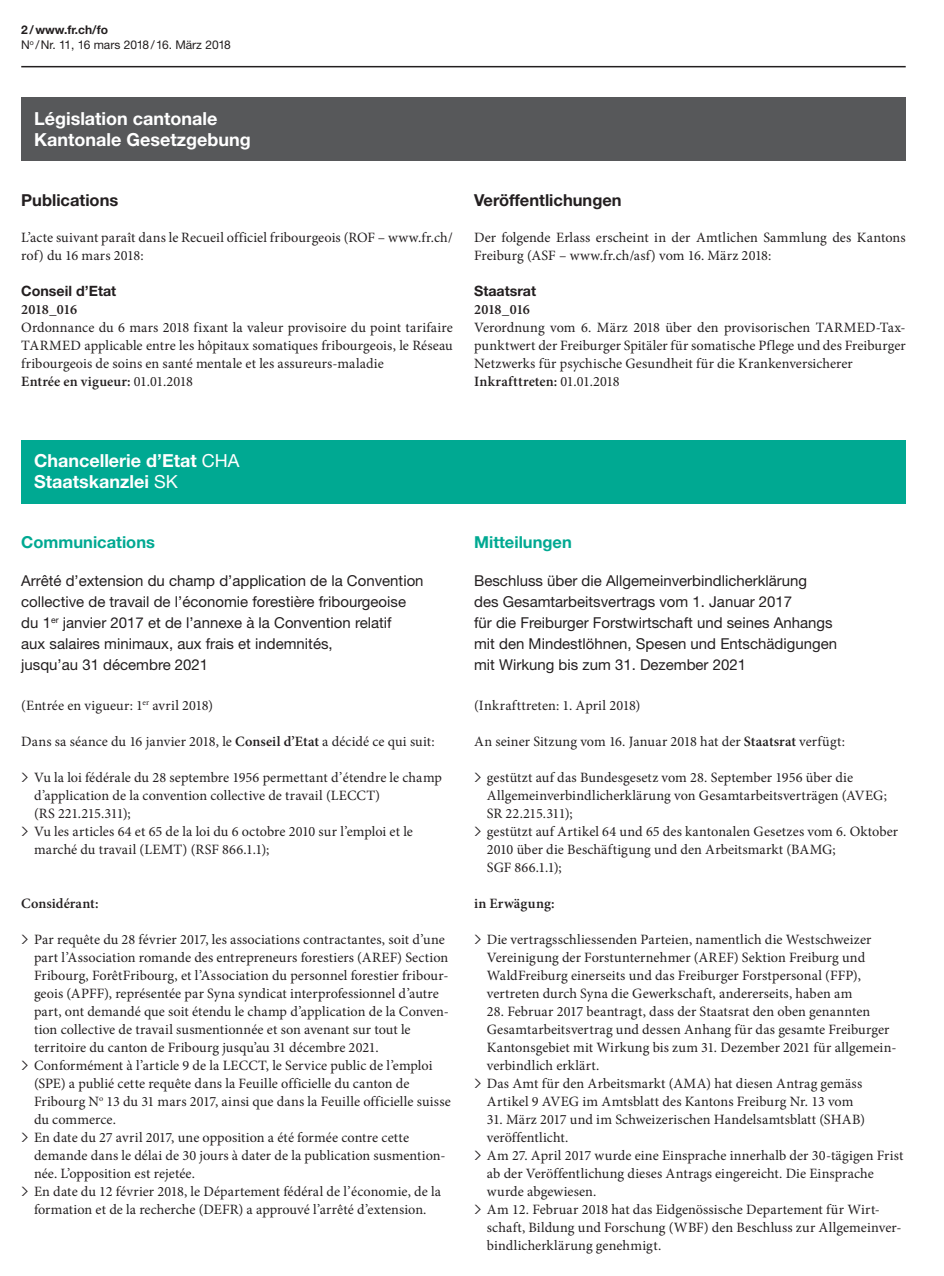
<style>
.page{position:relative;width:944px;height:1276px;background:#fff}
.page>*{position:absolute;margin:0;border:0;box-sizing:border-box;transform-origin:0 0}
.t1{font:700 18px/21px "Helvetica Neue LT Std";color:#fff}
.t2{font:700 16.5px "Helvetica Neue LT Std";color:#231f20}
.t3{font:700 16.5px "Helvetica Neue LT Std";color:#00a992}
.t4{font:15px/21px "Helvetica Neue LT Std";color:#231f20}
.t5{font:14.25px/18px "Minion Pro";letter-spacing:.005em;color:#231f20}
.t6{font:600 14.25px "Minion Pro";letter-spacing:.005em;color:#231f20}
.t7{font:700 14.25px "Helvetica Neue LT Std";color:#231f20}
.t8{font:12px/15px "Helvetica Neue LT Std";color:#231f20}
.s1{font-weight:700}
.s2{font-weight:600}
.s3{font-weight:400}
</style>
<div class="page">
<hr style="left:21px;top:66px;width:885px;height:1px;background:#231f20">
<div style="left:21px;top:98px;width:885px;height:63px;background:#57585a"></div>
<div style="left:21px;top:440px;width:885px;height:63px;background:#00a992"></div>
<p class="t8" style="left:21px;top:22px;width:211px"><span class="s1">2/www.fr.ch/fo<br></span>N<sup>o</sup> /Nr. 11, 16 mars 2018/16. März 2018</p>
<p class="t1" style="left:34px;top:108px;width:218px">Législation cantonale<br>Kantonale Gesetzgebung</p>
<p class="t2" style="left:21px;top:189px;width:99px">Publications</p>
<p class="t5" style="left:21px;top:228px;width:433px">L’acte suivant paraît dans le Recueil officiel fribourgeois (ROF – www.fr.ch/ rof) du 16 mars 2018:</p>
<p class="t7" style="left:21px;top:282px;width:96px">Conseil d’Etat</p>
<p class="t6" style="left:21px;top:299px;width:57px">2018_016</p>
<p class="t5" style="left:21px;top:318px;width:433px">Ordonnance du 6 mars 2018 fixant la valeur provisoire du point tarifaire TARMED applicable entre les hôpitaux somatiques fribourgeois, le Réseau fribourgeois de soins en santé mentale et les assureurs-maladie<br><span class="s2">Entrée en vigueur:</span> 01.01.2018</p>
<p class="t2" style="left:474px;top:189px;width:149px">Veröffentlichungen</p>
<p class="t5" style="left:474px;top:228px;width:433px">Der folgende Erlass erscheint in der Amtlichen Sammlung des Kantons<br>Freiburg (ASF – www.fr.ch/asf) vom 16. März 2018:</p>
<p class="t7" style="left:474px;top:282px;width:64px">Staatsrat</p>
<p class="t6" style="left:474px;top:299px;width:57px">2018_016</p>
<p class="t5" style="left:474px;top:318px;width:433px">Verordnung vom 6. März 2018 über den provisorischen TARMED-Tax&shy;punktwert der Freiburger Spitäler für somatische Pflege und des Freiburger Netzwerks für psychische Gesundheit für die Krankenversicherer <span class="s2">Inkrafttreten:</span> 01.01.2018</p>
<p class="t1" style="left:34px;top:450px;width:207px">Chancellerie d’Etat <span class="s3">CHA<br></span>Staatskanzlei <span class="s3">SK</span></p>
<p class="t3" style="left:21px;top:531px;width:135px">Communications</p>
<p class="t4" style="left:21px;top:569px;width:404px">Arrêté d’extension du champ d’application de la Convention collective de travail de l’économie forestière fribourgeoise du 1<sup>er</sup> janvier 2017 et de l’annexe à la Convention relatif<br>aux salaires minimaux, aux frais et indemnités,<br>jusqu’au 31 décembre 2021</p>
<p class="t5" style="left:21px;top:696px;width:193px">(Entrée en vigueur: 1<sup>er</sup> avril 2018)</p>
<p class="t5" style="left:21px;top:732px;width:415px">Dans sa séance du 16 janvier 2018, le <span class="s2">Conseil d’Etat</span> a décidé ce qui suit:</p>
<p class="t5" style="left:34px;top:768px;width:409px">Vu la loi fédérale du 28 septembre 1956 permettant d’étendre le champ d’application de la convention collective de travail (LECCT)<br>(RS 221.215.311);<br>Vu les articles 64 et 65 de la loi du 6 octobre 2010 sur l’emploi et le marché du travail (LEMT) (RSF 866.1.1);</p>
<p class="t6" style="left:21px;top:893px;width:79px">Considérant:</p>
<p class="t5" style="left:34px;top:930px;width:418px">Par requête du 28 février 2017, les associations contractantes, soit d’une part l’Association romande des entrepreneurs forestiers (AREF) Section Fribourg, ForêtFribourg, et l’Association du personnel forestier fribour&shy;geois (APFF), représentée par Syna syndicat interprofessionnel d’autre part, ont demandé que soit étendu le champ d’application de la Conven&shy;tion collective de travail susmentionnée et son avenant sur tout le territoire du canton de Fribourg jusqu’au 31 décembre 2021.<br>Conformément à l’article 9 de la LECCT, le Service public de l’emploi (SPE) a publié cette requête dans la Feuille officielle du canton de Fribourg N<sup>o</sup> 13 du 31 mars 2017, ainsi que dans la Feuille officielle suisse du commerce.<br>En date du 27 avril 2017, une opposition a été formée contre cette demande dans le délai de 30 jours à dater de la publication susmention&shy;née. L’opposition est rejetée.<br>En date du 12 février 2018, le Département fédéral de l’économie, de la formation et de la recherche (DEFR) a approuvé l’arrêté d’extension.</p>
<p class="t3" style="left:474px;top:531px;width:99px">Mitteilungen</p>
<p class="t4" style="left:474px;top:569px;width:364px">Beschluss über die Allgemeinverbindlicherklärung<br>des Gesamtarbeitsvertrags vom 1. Januar 2017<br>für die Freiburger Forstwirtschaft und seines Anhangs mit den Mindestlöhnen, Spesen und Entschädigungen mit Wirkung bis zum 31. Dezember 2021</p>
<p class="t5" style="left:474px;top:696px;width:168px">(Inkrafttreten: 1. April 2018)</p>
<p class="t5" style="left:474px;top:732px;width:372px">An seiner Sitzung vom 16. Januar 2018 hat der <span class="s2">Staatsrat</span> verfügt:</p>
<p class="t5" style="left:487px;top:768px;width:413px">gestützt auf das Bundesgesetz vom 28. September 1956 über die Allgemeinverbindlicherklärung von Gesamtarbeitsverträgen (AVEG; SR 22.215.311);<br>gestützt auf Artikel 64 und 65 des kantonalen Gesetzes vom 6. Oktober 2010 über die Beschäftigung und den Arbeitsmarkt (BAMG;<br>SGF 866.1.1);</p>
<p class="t6" style="left:474px;top:893px;width:82px">in Erwägung:</p>
<p class="t5" style="left:487px;top:930px;width:386px">Die vertragsschliessenden Parteien, namentlich die Westschweizer Vereinigung der Forstunternehmer (AREF) Sektion Freiburg und WaldFreiburg einerseits und das Freiburger Forstpersonal (FFP), vertreten durch Syna die Gewerkschaft, andererseits, haben am</p>
<p class="t5" style="left:487px;top:1002px;width:411px">28. Februar 2017 beantragt, dass der Staatsrat den oben genannten Gesamtarbeitsvertrag und dessen Anhang für das gesamte Freiburger Kantonsgebiet mit Wirkung bis zum 31. Dezember 2021 für allgemein&shy;verbindlich erklärt.<br>Das Amt für den Arbeitsmarkt (AMA) hat diesen Antrag gemäss Artikel 9 AVEG im Amtsblatt des Kantons Freiburg Nr. 13 vom</p>
<p class="t5" style="left:487px;top:1110px;width:418px">31. März 2017 und im Schweizerischen Handelsamtsblatt (SHAB) veröffentlicht.<br>Am 27. April 2017 wurde eine Einsprache innerhalb der 30-tägigen Frist ab der Veröffentlichung dieses Antrags eingereicht. Die Einsprache wurde abgewiesen.<br>Am 12. Februar 2018 hat das Eidgenössische Departement für Wirt&shy;schaft, Bildung und Forschung (WBF) den Beschluss zur Allgemeinver&shy;bindlicherklärung genehmigt.</p>
</div>
